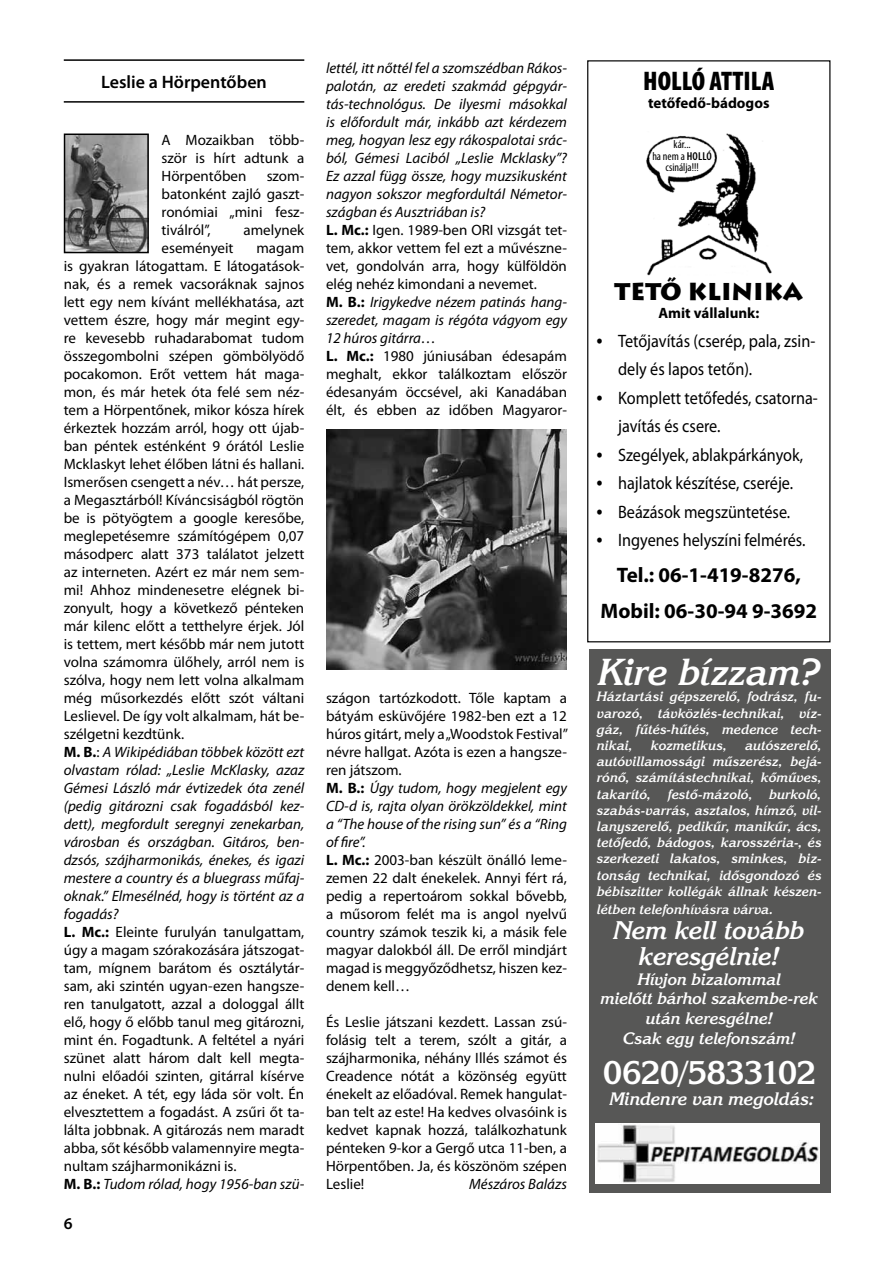
<style>
.page{position:relative;width:893px;height:1263px;background:#fff}
.page>*{position:absolute;margin:0;border:0;box-sizing:border-box;transform-origin:0 0}
.t1{font:italic 700 37.5px "Korinna PFL";color:#fff}
.t2{font:700 33px "Korinna PFL";letter-spacing:-.01em;color:#fff}
.t3{font:900 condensed 27px "Myriad Pro";color:#000}
.t4{font:italic 700 25.5px/25.5px "Korinna PFL";letter-spacing:-.005em;color:#fff;text-align:center}
.t5{font:900 24px "Lithos Pro";color:#000}
.t6{font:700 21px/36px "Myriad Pro";color:#000;text-align:center}
.t7{font:18px/28.5px "Myriad Pro";color:#000;scale:.9 1}
.t8{font:italic 700 18px "Korinna PFL";letter-spacing:-.005em;color:#fff}
.t9{font:600 18px "Myriad Pro";color:#000}
.t10{font:italic 700 16.5px/19.8px "Korinna PFL";letter-spacing:-.005em;color:#fff;text-align:center}
.t11{font:600 16.5px "Myriad Pro";color:#000}
.t12{font:15px/18px "Myriad Pro";color:#000;text-align:justify}
.t13{font:italic 15px/18px "Myriad Pro";color:#000}
.t14{font:700 15px "Myriad Pro";color:#000}
.t15{font:italic 700 13.5px/16.2px "Korinna PFL";letter-spacing:.005em;color:#fff;text-align:justify}
.t16{font:condensed 11.4px/11.4px "Myriad Pro";color:#000;text-align:center}
.s1{font-weight:700}
.s2{font-style:italic}
.s3{font-weight:700;font-style:normal}
.s4{font-style:normal}
.s5{font-weight:600}
.s6{font-family:"Times"}
</style>
<div class="page">
<hr style="left:64px;top:59px;width:240px;height:2px;background:#000">
<hr style="left:64px;top:101px;width:240px;height:2px;background:#000">
<img style="left:67px;top:137px;width:79px;height:113px">
<div style="left:64px;top:134px;width:85px;height:119px;border:2px solid #000"></div>
<div style="left:589px;top:649px;width:241px;height:544px;background:#575756"></div>
<img style="left:596px;top:1123px;width:223px;height:60px">
<img style="left:326px;top:429px;width:241px;height:240px">
<div style="left:587px;top:60px;width:243px;height:582px;border:1px solid #000"></div>
<img style="left:646px;top:133px;width:126px;height:143px">
<p class="t9" style="left:101px;top:72px;width:167px">Leslie a Hörpentőben</p>
<p class="t12" style="left:162px;top:132px;width:144px">A Mozaikban több&shy;ször is hírt adtunk a Hörpentőben</p>
<p class="t12" style="left:162px;top:168px;width:144px;text-indent:105px">szom&shy;batonként zajló gaszt&shy;ronómiai „mini fesz&shy;tiválról”,</p>
<p class="t12" style="left:244px;top:222px;width:62px">amelynek</p>
<p class="t12" style="left:162px;top:240px;width:74px">eseményeit</p>
<p class="t12" style="left:64px;top:240px;width:242px;text-align:left;text-indent:193px">magam is gyakran látogattam. E látogatások&shy;nak, és a remek vacsoráknak sajnos lett egy nem kívánt mellékhatása, azt vettem észre, hogy már megint egy&shy;re kevesebb ruhadarabomat tudom összegombolni szépen gömbölyödő pocakomon. Erőt vettem hát maga&shy;mon, és már hetek óta felé sem néz&shy;tem a Hörpentőnek, mikor kósza hírek érkeztek hozzám arról, hogy ott újab&shy;ban péntek esténként 9 órától Leslie Mcklaskyt lehet élőben látni és hallani.<br>Ismerősen csengett a név… hát persze, a Megasztárból! Kíváncsiságból rögtön be is pötyögtem a google keresőbe, meglepetésemre számítógépem 0,07 másodperc alatt 373 találatot jelzett az interneten. Azért ez már nem sem&shy;mi! Ahhoz mindenesetre elégnek bi&shy;zonyult, hogy a következő pénteken már kilenc előtt a tetthelyre érjek. Jól is tettem, mert később már nem jutott volna számomra ülőhely, arról nem is szólva, hogy nem lett volna alkalmam még műsorkezdés előtt szót váltani Leslievel. De így volt alkalmam, hát be&shy;szélgetni kezdtünk.<br><span class="s1">M. B.</span>: <span class="s2">A Wikipédiában többek között ezt olvastam rólad: „Leslie McKlasky, azaz Gémesi László már évtizedek óta zenél (pedig gitározni csak fogadásból kez&shy;dett), megfordult seregnyi zenekarban, városban és országban. Gitáros, ben&shy;dzsós, szájharmonikás, énekes, és igazi mestere a country és a bluegrass műfaj&shy;oknak.” Elmesélnéd, hogy is történt az a fogadás?<br></span><span class="s1">L. Mc.:</span> Eleinte furulyán tanulgattam, úgy a magam szórakozására játszogat&shy;tam, mígnem barátom és osztálytár&shy;sam, aki szintén ugyan-ezen hangsze&shy;ren tanulgatott, azzal a dologgal állt elő, hogy ő előbb tanul meg gitározni, mint én. Fogadtunk. A feltétel a nyári szünet alatt három dalt kell megta&shy;nulni előadói szinten, gitárral kísérve az éneket. A tét, egy láda sör volt. Én elvesztettem a fogadást. A zsűri őt ta&shy;lálta jobbnak. A gitározás nem maradt abba, sőt később valamennyire megta&shy;nultam szájharmonikázni is.<br><span class="s1">M. B.:</span> <span class="s2">Tudom rólad, hogy 1956-ban szü-</span></p>
<p class="t11" style="left:64px;top:1214px;width:10px">6</p>
<p class="t13" style="left:326px;top:59px;width:242px">lettél, itt nőttél fel a szomszédban Rákos&shy;palotán, az eredeti szakmád gépgyár&shy;tás-technológus. De ilyesmi másokkal is előfordult már, inkább azt kérdezem meg, hogyan lesz egy rákospalotai srác&shy;ból, Gémesi Laciból „Leslie Mcklasky”?<br>Ez azzal függ össze, hogy muzsikusként nagyon sokszor megfordultál Németor&shy;szágban és Ausztriában is?<br><span class="s3">L. Mc.:</span> <span class="s4">Igen. 1989-ben ORI vizsgát tet&shy;tem, akkor vettem fel ezt a művészne&shy;vet, gondolván arra, hogy külföldön elég nehéz kimondani a nevemet.<br></span><span class="s3">M. B.:</span> Irigykedve nézem patinás hang&shy;szeredet, magam is régóta vágyom egy 12 húros gitárra…<br><span class="s3">L. Mc.:</span> <span class="s4">1980 júniusában édesapám meghalt, ekkor találkoztam először édesanyám öccsével, aki Kanadában élt, és ebben az időben Magyaror-</span></p>
<p class="t12" style="left:326px;top:690px;width:244px;text-align:left">szágon tartózkodott. Tőle kaptam a bátyám esküvőjére 1982-ben ezt a 12 húros gitárt, mely a „Woodstok Festival” névre hallgat. Azóta is ezen a hangsze&shy;ren játszom.<br><span class="s1">M. B.:</span> <span class="s2">Úgy tudom, hogy megjelent egy<br>CD-d is, rajta olyan örökzöldekkel, mint a “The house of the rising sun” és a “Ring of fire”.<br></span><span class="s1">L. Mc.:</span> 2003-ban készült önálló leme&shy;zemen 22 dalt énekelek. Annyi fért rá, pedig a repertoárom sokkal bővebb, a műsorom felét ma is angol nyelvű country számok teszik ki, a másik fele magyar dalokból áll. De erről mindjárt magad is meggyőződhetsz, hiszen kez&shy;denem kell…</p>
<p class="t12" style="left:326px;top:1014px;width:242px">És Leslie játszani kezdett. Lassan zsú&shy;folásig telt a terem, szólt a gitár, a szájharmonika, néhány Illés számot és Creadence nótát a közönség együtt énekelt az előadóval. Remek hangulat&shy;ban telt az este! Ha kedves olvasóink is kedvet kapnak hozzá, találkozhatunk pénteken 9-kor a Gergő utca 11-ben, a Hörpentőben. Ja, és köszönöm szépen Leslie!</p>
<p class="t13" style="left:469px;top:1175px;width:99px">Mészáros Balázs</p>
<h3 class="t3" style="left:643px;top:66px;width:133px">HOLLÓ ATTILA</h3>
<p class="t14" style="left:648px;top:95px;width:123px">tetőfedő-bádogos</p>
<p class="t16" style="left:652px;top:139px;width:61px">kár...<br>ha nem a <span class="s5">Holló </span>csinálja!!!</p>
<h3 class="t5" style="left:615px;top:277px;width:190px">TETŐ KLINIKA</h3>
<p class="t14" style="left:658px;top:305px;width:102px">Amit vállalunk:</p>
<p class="t7" style="left:618px;top:327px;width:221px;text-indent:-21px"><span class="s6">•</span> Tetőjavítás (cserép, pala, zsin&shy;dely és lapos tetőn).</p>
<p class="t7" style="left:618px;top:384px;width:223px;text-indent:-21px"><span class="s6">•</span> Komplett tetőfedés, csatorna&shy;javítás és csere.</p>
<p class="t7" style="left:597px;top:441px;width:231px"><span class="s6">•</span> Szegélyek, ablakpárkányok,</p>
<p class="t7" style="left:597px;top:469px;width:220px"><span class="s6">•</span> hajlatok készítése, cseréje.</p>
<p class="t7" style="left:597px;top:498px;width:216px"><span class="s6">•</span> Beázások megszüntetése.</p>
<p class="t7" style="left:597px;top:526px;width:233px"><span class="s6">•</span> Ingyenes helyszíni felmérés.</p>
<h3 class="t6" style="left:601px;top:557px;width:218px">Tel.: 06-1-419-8276,<br>Mobil: 06-30-94 9-3692</h3>
<h1 class="t1" style="left:599px;top:649px;width:222px">Kire bízzam?</h1>
<p class="t15" style="left:597px;top:688px;width:226px">Háztartási gépszerelő, fodrász, fu&shy;varozó, távközlés-technikai, víz&shy;gáz, fűtés-hűtés, medence tech&shy;nikai,</p>
<p class="t15" style="left:597px;top:737px;width:226px;text-indent:148px">autószerelő, autóvillamossági műszerész, bejá&shy;rónő, számítástechnikai, kőműves, takarító, festő-mázoló, burkoló, szabás-varrás, asztalos, hímző, vil&shy;lanyszerelő, pedikűr, manikűr, ács, tetőfedő, bádogos, karosszéria-, és szerkezeti lakatos, sminkes, biz&shy;tonság technikai, idősgondozó és bébiszitter kollégák állnak készen-</p>
<p class="t15" style="left:597px;top:901px;width:178px">létben telefonhívásra várva.</p>
<h3 class="t4" style="left:614px;top:917px;width:193px">Nem kell tovább keresgélnie!</h3>
<p class="t10" style="left:601px;top:969px;width:219px">Hívjon bizalommal<br>mielőtt bárhol szakembe-rek után keresgélne!<br>Csak egy telefonszám!</p>
<h2 class="t2" style="left:603px;top:1052px;width:214px">0620/5833102</h2>
<p class="t8" style="left:610px;top:1088px;width:206px">Mindenre van megoldás:</p>
<p class="t15" style="left:651px;top:737px;width:78px">kozmetikus,</p>
</div>
